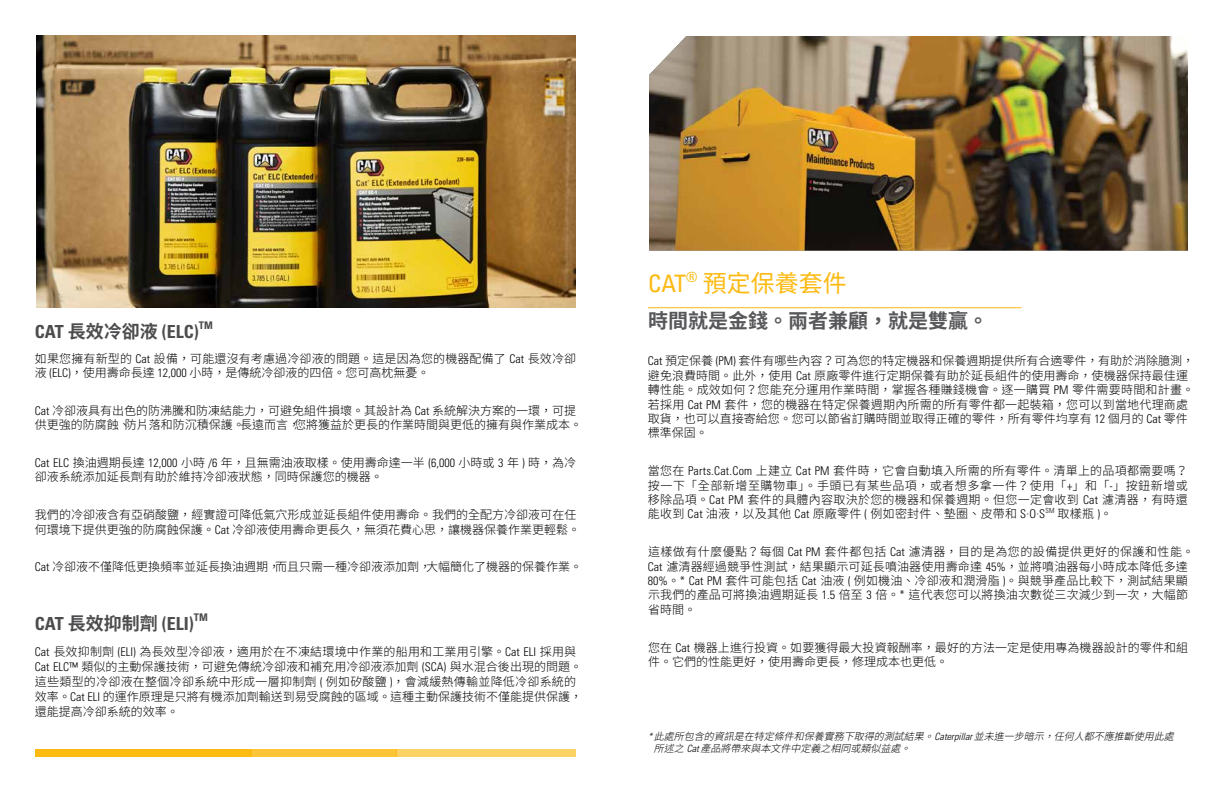
<style>
.page{position:relative;width:1224px;height:792px;background:#fff}
.page>*{position:absolute;margin:0;border:0;box-sizing:border-box;transform-origin:0 0}
.t1{font:24px "Noto Sans CJ Ktc";color:#fdba11}
.t2{font:700 20px "Noto Sans CJ Ktc";color:#58585b}
.t3{font:700 condensed 18px "Univers LT Std";color:#4c4c4e}
.t4{font:300 12px/14.4px "Noto Sans CJ Ktc";letter-spacing:.005em;color:#000}
.t5{font:700 condensed 10.5px "Univers LT Std";color:#4c4c4e}
.t6{font:italic 300 10px/12px "Noto Sans CJ Ktc";color:#000}
.s1{font-family:"Noto Sans CJ Ktc";font-stretch:normal}
.s2{font-family:"Univers LT Std";font-stretch:condensed}
</style>
<div class="page">
<img style="left:36px;top:36px;width:539px;height:271px">
<div style="left:35px;top:749px;width:217px;height:7px;background:#fdba11"></div>
<div style="left:252px;top:749px;width:145px;height:7px;background:#fdc435"></div>
<div style="left:397px;top:749px;width:179px;height:7px;background:#fdd265"></div>
<hr style="left:648px;top:307px;width:374px;height:1px;background:#fdba11">
<img style="left:649px;top:36px;width:539px;height:215px">
<h3 class="t3" style="left:35px;top:321px;width:165px">CAT <span class="s1">長效冷卻液</span> (ELC)</h3>
<p class="t5" style="left:199px;top:319px;width:15px">TM</p>
<p class="t4" style="left:35px;top:351px;width:543px">如果您擁有新型的 <span class="s2">Cat</span> 設備，可能還沒有考慮過冷卻液的問題。這是因為您的機器配備了 <span class="s2">Cat</span> 長效冷卻液 <span class="s2">(ELC)</span>，使用壽命長達 <span class="s2">12,000</span> 小時，是傳統冷卻液的四倍。您可高枕無憂。</p>
<p class="t4" style="left:35px;top:403px;width:549px"><span class="s2">Cat</span> 冷卻液具有出色的防沸騰和防凍結能力，可避免組件損壞。其設計為 <span class="s2">Cat</span> 系統解決方案的一環，可提供更強的防腐蝕、防片落和防沉積保護。長遠而言，您將獲益於更長的作業時間與更低的擁有與作業成本。</p>
<p class="t4" style="left:35px;top:456px;width:543px"><span class="s2">Cat ELC</span> 換油週期長達 <span class="s2">12,000</span> 小時 <span class="s2">/6</span> 年，且無需油液取樣。使用壽命達一半 <span class="s2">(6,000</span> 小時或 <span class="s2">3</span> 年 <span class="s2">)</span> 時，為冷卻液系統添加延長劑有助於維持冷卻液狀態，同時保護您的機器。</p>
<p class="t4" style="left:35px;top:508px;width:547px">我們的冷卻液含有亞硝酸鹽，經實證可降低氣穴形成並延長組件使用壽命。我們的全配方冷卻液可在任何環境下提供更強的防腐蝕保護。<span class="s2">Cat</span> 冷卻液使用壽命更長久，無須花費心思，讓機器保養作業更輕鬆。</p>
<p class="t4" style="left:35px;top:560px;width:549px"><span class="s2">Cat</span> 冷卻液不僅降低更換頻率並延長換油週期，而且只需一種冷卻液添加劑，大幅簡化了機器的保養作業。</p>
<h3 class="t3" style="left:35px;top:613px;width:160px">CAT <span class="s1">長效抑制劑</span> (ELI)</h3>
<p class="t5" style="left:194px;top:611px;width:15px">TM</p>
<p class="t4" style="left:35px;top:644px;width:549px;line-height:15px"><span class="s2">Cat</span> 長效抑制劑 <span class="s2">(ELI)</span> 為長效型冷卻液，適用於在不凍結環境中作業的船用和工業用引擎。<span class="s2">Cat ELI</span> 採用與<span class="s2">Cat ELC™</span> 類似的主動保護技術，可避免傳統冷卻液和補充用冷卻液添加劑 <span class="s2">(SCA)</span> 與水混合後出現的問題。這些類型的冷卻液在整個冷卻系統中形成一層抑制劑 <span class="s2">(</span> 例如矽酸鹽 <span class="s2">)</span>，會減緩熱傳輸並降低冷卻系統的效率。<span class="s2">Cat ELI</span> 的運作原理是只將有機添加劑輸送到易受腐蝕的區域。這種主動保護技術不僅能提供保護，還能提高冷卻系統的效率。</p>
<h1 class="t1" style="left:648px;top:270px;width:200px"><span class="s2">CAT</span><sup>®</sup> 預定保養套件</h1>
<h2 class="t2" style="left:648px;top:310px;width:341px">時間就是金錢。兩者兼顧，就是雙贏。</h2>
<p class="t4" style="left:648px;top:354px;width:548px"><span class="s2">Cat</span> 預定保養 <span class="s2">(PM)</span> 套件有哪些內容？可為您的特定機器和保養週期提供所有合適零件，有助於消除臆測，避免浪費時間。此外，使用 <span class="s2">Cat</span> 原廠零件進行定期保養有助於延長組件的使用壽命，使機器保持最佳運轉性能。成效如何？您能充分運用作業時間，掌握各種賺錢機會。逐一購買 <span class="s2">PM</span> 零件需要時間和計畫。若採用 <span class="s2">Cat PM</span> 套件，您的機器在特定保養週期內所需的所有零件都一起裝箱，您可以到當地代理商處取貨，也可以直接寄給您。您可以節省訂購時間並取得正確的零件，所有零件均享有 <span class="s2">12</span> 個月的 <span class="s2">Cat</span> 零件標準保固。</p>
<p class="t4" style="left:648px;top:464px;width:541px;text-align:justify">當您在 <span class="s2">Parts.Cat.Com</span> 上建立 <span class="s2">Cat PM</span> 套件時，它會自動填入所需的所有零件。清單上的品項都需要嗎？按一下「全部新增至購物車」。手頭已有某些品項，或者想多拿一件？使用「<span class="s2">+</span>」和「<span class="s2">-</span>」按鈕新增或移除品項。<span class="s2">Cat PM</span> 套件的具體內容取決於您的機器和保養週期。但您一定會收到 <span class="s2">Cat</span> 濾清器，有時還能收到 <span class="s2">Cat</span> 油液，以及其他 <span class="s2">Cat</span> 原廠零件 <span class="s2">(</span> 例如密封件、墊圈、皮帶和 <span class="s2">S·O·S</span><sup>SM</sup> 取樣瓶 <span class="s2">)</span>。</p>
<p class="t4" style="left:648px;top:545px;width:548px">這樣做有什麼優點？每個 <span class="s2">Cat PM</span> 套件都包括 <span class="s2">Cat</span> 濾清器，目的是為您的設備提供更好的保護和性能。<span class="s2">Cat</span> 濾清器經過競爭性測試，結果顯示可延長噴油器使用壽命達 <span class="s2">45%</span>，並將噴油器每小時成本降低多達<span class="s2">80%</span>。<span class="s2">* Cat PM</span> 套件可能包括 <span class="s2">Cat</span> 油液 <span class="s2">(</span> 例如機油、冷卻液和潤滑脂 <span class="s2">)</span>。與競爭產品比較下，測試結果顯示我們的產品可將換油週期延長 <span class="s2">1.5</span> 倍至 <span class="s2">3</span> 倍。<span class="s2">*</span> 這代表您可以將換油次數從三次減少到一次，大幅節省時間。</p>
<p class="t4" style="left:648px;top:640px;width:542px">您在 <span class="s2">Cat</span> 機器上進行投資。如要獲得最大投資報酬率，最好的方法一定是使用專為機器設計的零件和組件。它們的性能更好，使用壽命更長，修理成本也更低。</p>
<p class="t6" style="left:654px;top:730px;width:528px;text-indent:-6px"><span class="s2">*</span> 此處所包含的資訊是在特定條件和保養實務下取得的測試結果。<span class="s2">C a t e rp i l l a r</span> 並未進一步暗示，任何人都不應推斷使用此處所述之 <span class="s2">C a t</span> 產品將帶來與本文件中定義之相同或類似益處。</p>
</div>
